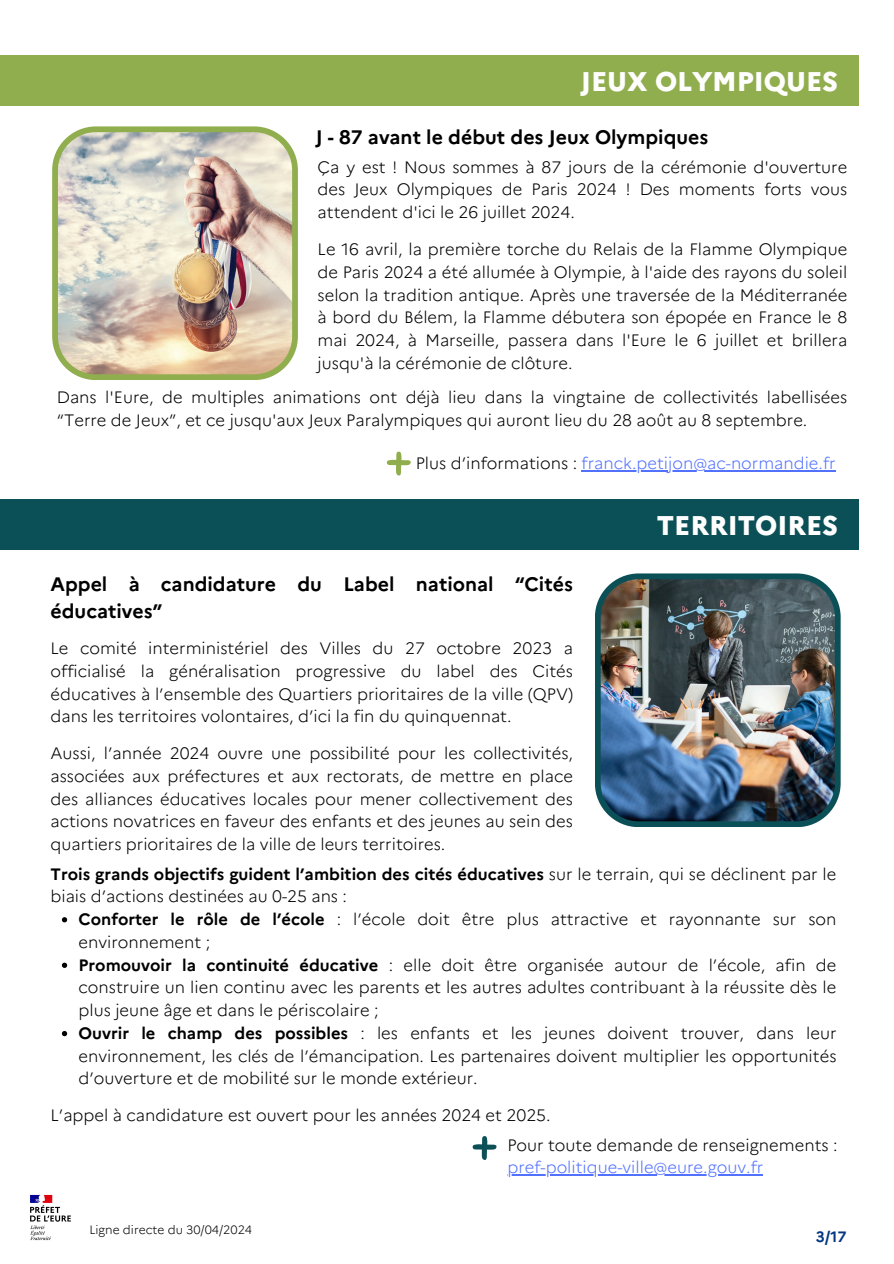
<style>
.page{position:relative;width:894px;height:1264px;background:#fff}
.page>*{position:absolute;margin:0;border:0;box-sizing:border-box;transform-origin:0 0}
.t1{font:800 27px "Marianne";color:#fefefe}
.t2{font:700 19.5px/27px "Marianne";color:#000}
.t3{font:300 16.5px/22.8px "Marianne";color:#000;text-align:justify}
.t4{font:300 16.5px "Marianne";color:#5271ff}
.t5{font:700 15px "Marianne";color:#033782}
.t6{font:300 12px "Marianne";color:#000}
.s1{color:#000}
.s2{font-weight:700}
</style>
<div class="page">
<div style="left:0;top:499px;width:858px;height:51px;background:#0c5057"></div>
<img style="left:595px;top:573px;width:245px;height:254px">
<svg style="left:472px;top:1136px;width:24px;height:23px"></svg>
<svg style="left:62px;top:917px;width:5px;height:5px"></svg>
<svg style="left:62px;top:962px;width:5px;height:5px"></svg>
<svg style="left:62px;top:1031px;width:5px;height:5px"></svg>
<hr style="left:507px;top:1174px;width:256px;height:1px;background:#5271ff">
<img style="left:30px;top:1194px;width:41px;height:47px">
<div style="left:0;top:55px;width:858px;height:51px;background:#91ae4f"></div>
<img style="left:52px;top:126px;width:246px;height:254px">
<svg style="left:386px;top:451px;width:24px;height:24px"></svg>
<hr style="left:581px;top:470px;width:254px;height:1px;background:#5271ff">
<h4 class="t1" style="left:580px;top:60px;width:259px">JEUX OLYMPIQUES</h4>
<p class="t2" style="left:315px;top:123px;width:394px">J - 87 avant le début des Jeux Olympiques</p>
<h4 class="t3" style="left:317px;top:155px;width:531px">Ça y est ! Nous sommes à 87 jours de la cérémonie d'ouverture des Jeux Olympiques de Paris 2024 ! Des moments forts vous attendent d'ici le 26 juillet 2024.</h4>
<p class="t3" style="left:317px;top:238px;width:531px">Le 16 avril, la première torche du Relais de la Flamme Olympique de Paris 2024 a été allumée à Olympie, à l'aide des rayons du soleil selon la tradition antique. Après une traversée de la Méditerranée à bord du Bélem, la Flamme débutera son épopée en France le 8 mai 2024, à Marseille, passera dans l'Eure le 6 juillet et brillera jusqu'à la cérémonie de clôture.</p>
<p class="t3" style="left:57px;top:386px;width:791px">Dans l'Eure, de multiples animations ont déjà lieu dans la vingtaine de collectivités labellisées “Terre de Jeux”, et ce jusqu'aux Jeux Paralympiques qui auront lieu du 28 août au 8 septembre.</p>
<p class="t4" style="left:415px;top:453px;width:421px"><span class="s1">Plus d’informations :</span> franck.petijon@ac-normandie.fr</p>
<h4 class="t2" style="left:50px;top:570px;width:524px">Appel à candidature du Label national “Cités éducatives”</h4>
<h1 class="t3" style="left:50px;top:636px;width:524px">Le comité interministériel des Villes du 27 octobre 2023 a officialisé la généralisation progressive du label des Cités éducatives à l’ensemble des Quartiers prioritaires de la ville (QPV) dans les territoires volontaires, d’ici la fin du quinquennat.</h1>
<h2 class="t3" style="left:50px;top:741px;width:524px">Aussi, l’année 2024 ouvre une possibilité pour les collectivités, associées aux préfectures et aux rectorats, de mettre en place des alliances éducatives locales pour mener collectivement des actions novatrices en faveur des enfants et des jeunes au sein des quartiers prioritaires de la ville de leurs territoires.</h2>
<h1 class="t1" style="left:656px;top:504px;width:183px">TERRITOIRES</h1>
<h2 class="t3" style="left:50px;top:862px;width:787px"><span class="s2">Trois grands objectifs guident l’ambition des cités éducatives</span> sur le terrain, qui se déclinent par le biais d’actions destinées au 0-25 ans :</h2>
<h4 class="t3" style="left:79px;top:907px;width:759px"><span class="s2">Conforter le rôle de l’école</span> : l’école doit être plus attractive et rayonnante sur son environnement ;</h4>
<p class="t3" style="left:79px;top:953px;width:759px"><span class="s2">Promouvoir la continuité éducative</span> : elle doit être organisée autour de l’école, afin de construire un lien continu avec les parents et les autres adultes contribuant à la réussite dès le plus jeune âge et dans le périscolaire ;</p>
<h4 class="t3" style="left:79px;top:1021px;width:759px"><span class="s2">Ouvrir le champ des possibles</span> : les enfants et les jeunes doivent trouver, dans leur environnement, les clés de l’émancipation. Les partenaires doivent multiplier les opportunités d’ouverture et de mobilité sur le monde extérieur.</h4>
<p class="t3" style="left:50px;top:1103px;width:501px">L’appel à candidature est ouvert pour les années 2024 et 2025.</p>
<p class="t6" style="left:89px;top:1222px;width:164px">Ligne directe du 30/04/2024</p>
<h4 class="t3" style="left:507px;top:1133px;width:331px">Pour toute demande de renseignements :</h4>
<p class="t4" style="left:507px;top:1157px;width:257px">pref-politique-ville@eure.gouv.fr</p>
<h4 class="t5" style="left:815px;top:1227px;width:32px">3/17</h4>
</div>
